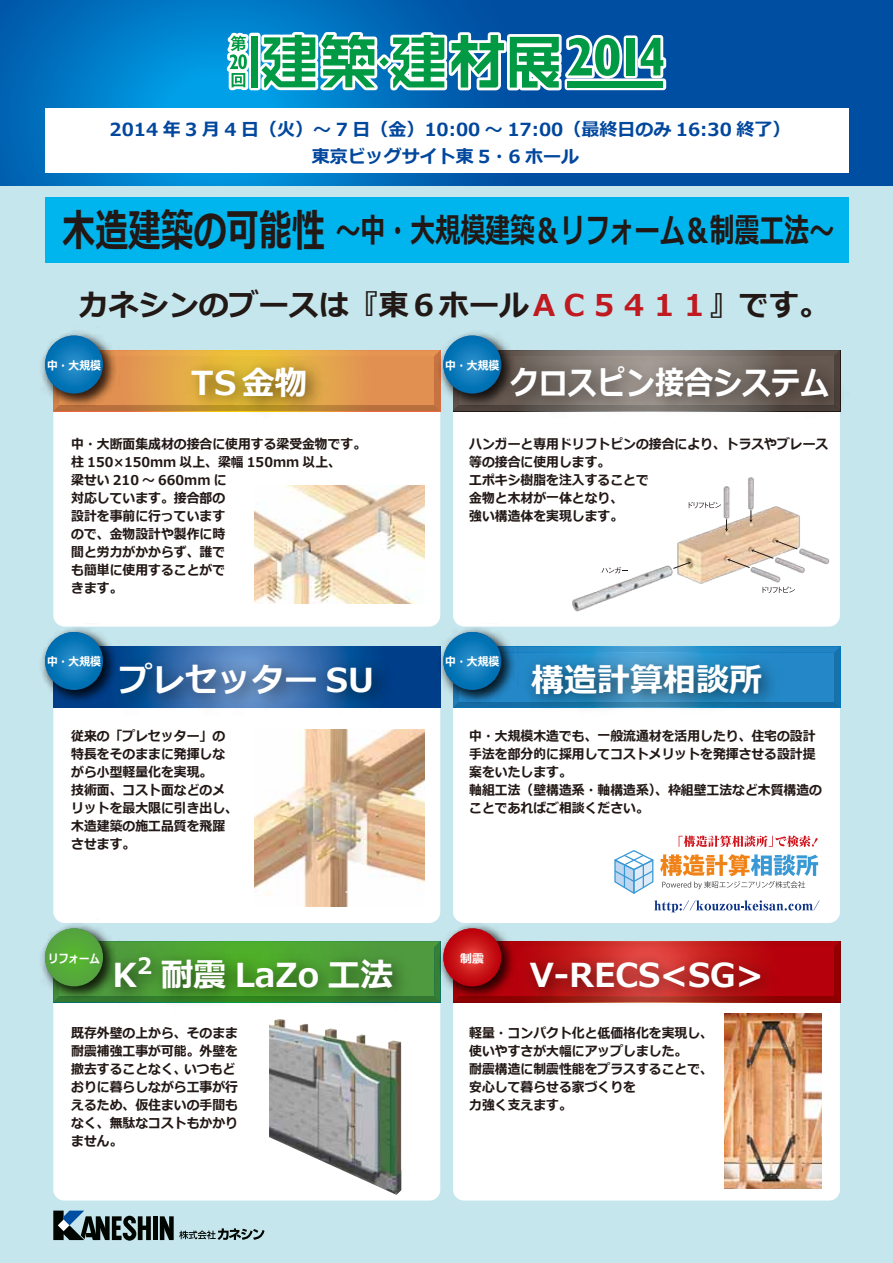
<style>
.page{position:relative;width:893px;height:1263px;background:#fff}
.page>*{position:absolute;margin:0;border:0;box-sizing:border-box;transform-origin:0 0}
.t1{font:700 34.2px "Meiryo";color:#221815;scale:.73 1}
.t2{font:700 33px "Meiryo";color:#fff}
.t3{font:700 33px "Meiryo";color:#fff;scale:.88 1}
.t4{font:700 30px "Meiryo";color:#221815}
.t5{font:700 18px/27px "Meiryo";color:#00479d;text-align:center}
.t6{font:700 13.5px/18px "Meiryo";color:#221815;scale:.95 1}
.t7{font:700 12px "Meiryo";color:#fff;scale:.9 1}
.t8{font:700 12px "Meiryo";color:#fff;scale:.86 1}
.t9{font:700 12px "Meiryo";color:#fff}
.s1{font-size:44.85px}
.s2{color:#c11920}
</style>
<div class="page">
<div style="left:0;top:185px;width:893px;height:1078px;background:#c6e6ed"></div>
<svg style="left:0;top:0;width:893px;height:185px;background:#0265b4"></svg>
<div style="left:45px;top:197px;width:803px;height:66px;background:#00b4ed"></div>
<div style="left:45px;top:109px;width:803px;height:64px;background:#fff"></div>
<svg style="left:625px;top:78px;width:41px;height:12px"></svg>
<svg style="left:625px;top:35px;width:10px;height:43px"></svg>
<div style="left:567px;top:81px;width:96px;height:6px;background:#094"></div>
<div style="left:626px;top:38px;width:9px;height:37px;background:#094"></div>
<svg style="left:220px;top:29px;width:405px;height:71px"></svg>
<svg style="left:635px;top:32px;width:34px;height:49px"></svg>
<div style="left:53px;top:646px;width:388px;height:277px;background:#fff"></div>
<div style="left:453px;top:413px;width:387px;height:214px;background:#fff"></div>
<div style="left:453px;top:646px;width:388px;height:277px;background:#fff"></div>
<div style="left:53px;top:411px;width:388px;height:216px;background:#fff"></div>
<svg style="left:122px;top:350px;width:312px;height:61px;background:#d08547"></svg>
<svg style="left:122px;top:356px;width:312px;height:49px;background:#e19550"></svg>
<div style="left:53px;top:647px;width:387px;height:60px;background:#003e89"></div>
<svg style="left:789px;top:647px;width:51px;height:60px"></svg>
<div style="left:459px;top:653px;width:375px;height:48px;background:#2487c8"></div>
<div style="left:53px;top:1002px;width:388px;height:199px;background:#fff"></div>
<div style="left:453px;top:941px;width:388px;height:260px;background:#fff"></div>
<div style="left:59px;top:947px;width:375px;height:49px;background:#4f9a3e"></div>
<svg style="left:790px;top:941px;width:50px;height:61px"></svg>
<div style="left:459px;top:947px;width:375px;height:49px;background:#b6000b"></div>
<img style="left:255px;top:729px;width:169px;height:177px">
<img style="left:255px;top:486px;width:169px;height:117px">
<img style="left:568px;top:469px;width:265px;height:146px">
<svg style="left:601px;top:567px;width:26px;height:6px"></svg>
<svg style="left:689px;top:502px;width:32px;height:6px"></svg>
<svg style="left:763px;top:587px;width:32px;height:6px"></svg>
<svg style="left:673px;top:561px;width:18px;height:8px"></svg>
<svg style="left:725px;top:519px;width:3px;height:13px"></svg>
<svg style="left:749px;top:510px;width:4px;height:13px"></svg>
<svg style="left:727px;top:540px;width:71px;height:28px;background:#e3ccb7"></svg>
<svg style="left:612px;top:835px;width:207px;height:77px;background:#e0dbdc"></svg>
<img style="left:166px;top:350px;width:170px;height:86px">
<img style="left:100px;top:646px;width:302px;height:87px">
<img style="left:93px;top:941px;width:329px;height:88px">
<img style="left:490px;top:350px;width:351px;height:86px">
<img style="left:512px;top:646px;width:277px;height:87px">
<img style="left:510px;top:941px;width:280px;height:88px">
<img style="left:724px;top:1013px;width:98px;height:175px">
<img style="left:269px;top:1019px;width:132px;height:176px">
<div style="left:153px;top:1216px;width:5px;height:24px;background:#000500"></div>
<svg style="left:53px;top:1210px;width:98px;height:30px"></svg>
<svg style="left:160px;top:1216px;width:105px;height:24px"></svg>
<img style="left:41px;top:331px;width:81px;height:82px">
<svg style="left:45px;top:336px;width:58px;height:58px;background:#0c77b7"></svg>
<img style="left:434px;top:332px;width:87px;height:81px">
<svg style="left:443px;top:336px;width:58px;height:58px;background:#0c77b7"></svg>
<img style="left:41px;top:623px;width:81px;height:86px">
<svg style="left:45px;top:632px;width:58px;height:58px;background:#0b77b8"></svg>
<img style="left:434px;top:623px;width:87px;height:86px">
<svg style="left:443px;top:632px;width:58px;height:58px;fill:#0876b7"></svg>
<img style="left:41px;top:919px;width:81px;height:87px">
<svg style="left:45px;top:928px;width:58px;height:58px;fill:#55a93b"></svg>
<img style="left:434px;top:919px;width:87px;height:87px">
<svg style="left:443px;top:928px;width:58px;height:58px"></svg>
<p class="t5" style="left:110px;top:117px;width:682px">2014 年 3 月 4 日（火）～ 7 日（金）10:00 ～ 17:00（最終日のみ 16:30 終了）東京ビッグサイト東 5・6 ホール</p>
<p class="t1" style="left:63px;top:206px;width:1059px"><span class="s1">木造建築の可能性</span> ～中・大規模建築＆リフォーム＆制震工法～</p>
<p class="t4" style="left:79px;top:284px;width:751px">カネシンのブースは『東６ホール<span class="s2">ＡＣ５４１１</span>』です。</p>
<p class="t7" style="left:47px;top:357px;width:61px">中・大規模</p>
<p class="t7" style="left:445px;top:357px;width:61px">中・大規模</p>
<p class="t2" style="left:186px;top:360px;width:124px">ＴＳ金物</p>
<p class="t3" style="left:510px;top:360px;width:364px">クロスピン接合システム</p>
<p class="t6" style="left:71px;top:435px;width:312px">中・大断面集成材の接合に使用する梁受金物です。柱 150×150mm 以上、梁幅 150mm 以上、<br>梁せい 210 ～ 660mm に<br>対応しています。接合部の<br>設計を事前に行っています<br>ので、金物設計や製作に時<br>間と労力がかからず、誰で<br>も簡単に使用することがで<br>きます。</p>
<p class="t6" style="left:469px;top:435px;width:379px">ハンガーと専用ドリフトピンの接合により、トラスやブレース等の接合に使用します。<br>エポキシ樹脂を注入することで<br>金物と木材が一体となり、<br>強い構造体を実現します。</p>
<p class="t7" style="left:47px;top:654px;width:61px">中・大規模</p>
<p class="t7" style="left:445px;top:654px;width:61px">中・大規模</p>
<p class="t2" style="left:120px;top:657px;width:256px">プレセッター SU</p>
<p class="t2" style="left:531px;top:657px;width:232px">構造計算相談所</p>
<p class="t6" style="left:71px;top:728px;width:177px">従来の「プレセッター」の特長をそのままに発揮しながら小型軽量化を実現。<br>技術面、コスト面などのメリットを最大限に引き出し、木造建築の施工品質を飛躍させます。</p>
<p class="t6" style="left:469px;top:728px;width:373px">中・大規模木造でも、一般流通材を活用したり、住宅の設計手法を部分的に採用してコストメリットを発揮させる設計提案をいたします。<br>軸組工法（壁構造系・軸構造系）、枠組壁工法など木質構造のことであればご相談ください。</p>
<p class="t8" style="left:48px;top:950px;width:62px">リフォーム</p>
<p class="t9" style="left:460px;top:950px;width:25px">制震</p>
<p class="t2" style="left:113px;top:952px;width:282px">K<sup>2</sup> 耐震 LaZo 工法</p>
<p class="t2" style="left:530px;top:952px;width:235px">V-RECS&lt;SG&gt;</p>
<p class="t6" style="left:469px;top:1024px;width:258px">軽量・コンパクト化と低価格化を実現し、使いやすさが大幅にアップしました。<br>耐震構造に制震性能をプラスすることで、安心して暮らせる家づくりを<br>力強く支えます。</p>
<p class="t6" style="left:71px;top:1024px;width:177px">既存外壁の上から、そのまま耐震補強工事が可能。外壁を撤去することなく、いつもどおりに暮らしながら工事が行えるため、仮住まいの手間もなく、無駄なコストもかかりません。</p>
</div>
